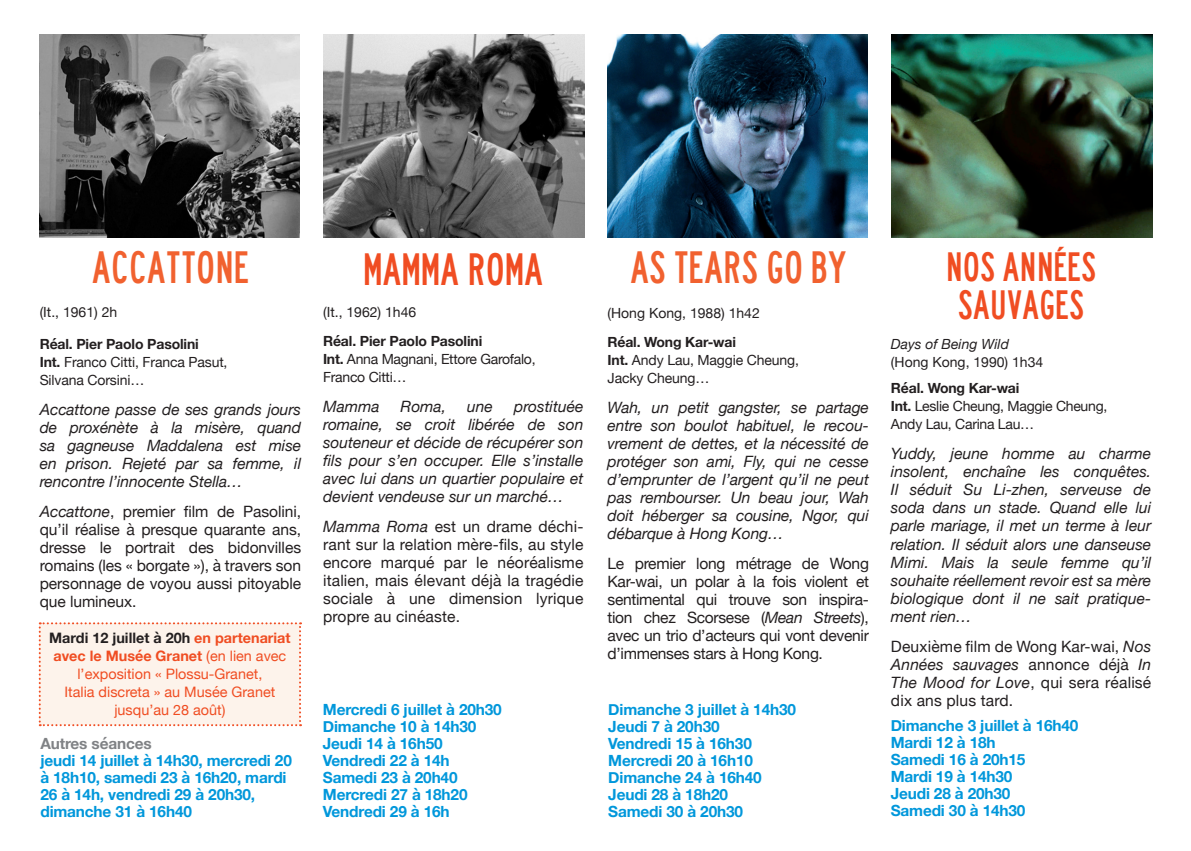
<style>
.page{position:relative;width:1191px;height:851px;background:#fff}
.page>*{position:absolute;margin:0;border:0;box-sizing:border-box;transform-origin:0 0}
.t1{font:42px "lanea";letter-spacing:-.005em;color:#f1612f}
.t2{font:42px "lanea";letter-spacing:-.005em;color:#f04d22}
.t3{font:38px/38px "lanea";letter-spacing:-.005em;color:#f04d22;text-align:center}
.t4{font:italic 15.6px/18px "Helvetica Neue";color:#231f20;text-align:justify}
.t5{font:15.6px/18px "Helvetica Neue";letter-spacing:-.005em;color:#231f20;text-align:justify}
.t6{font:700 15.4px/17px "Helvetica Neue";letter-spacing:-.01em;color:#0097db}
.t7{font:700 15.4px "Helvetica Neue";letter-spacing:-.01em;color:#808285}
.t8{font:14.4px/18px "Helvetica Neue";color:#f04d22;text-align:center}
.t9{font:700 14.4px "Helvetica Neue";color:#231f20}
.t10{font:700 14.4px "Helvetica Neue";color:#f04d22}
.t11{font:14px "Helvetica Neue";letter-spacing:-.01em;color:#231f20}
.t12{font:700 14px "Helvetica Neue";letter-spacing:-.01em;color:#231f20}
.t13{font:italic 14px "Helvetica Neue";color:#231f20}
.s1{font-weight:700}
.s2{font-style:italic}
.s3{color:#f04d22}
.s4{font-weight:400}
</style>
<div class="page">
<div style="left:39px;top:622px;width:262px;height:104px;background:#fdf3eb"></div>
<img style="left:607px;top:34px;width:260px;height:204px">
<img style="left:40px;top:34px;width:260px;height:204px">
<img style="left:891px;top:34px;width:261px;height:204px">
<img style="left:324px;top:34px;width:260px;height:204px">
<p class="t1" style="left:92px;top:242px;width:159px">ACCATTONE</p>
<p class="t1" style="left:630px;top:242px;width:218px">AS TEARS GO BY</p>
<p class="t3" style="left:945px;top:248px;width:152px">NOS ANNÉES<br>SAUVAGES</p>
<p class="t2" style="left:363px;top:244px;width:182px">MAMMA ROMA</p>
<p class="t11" style="left:40px;top:302px;width:79px">(It., 1961) 2h</p>
<p class="t11" style="left:323px;top:302px;width:95px">(It., 1962) 1h46</p>
<p class="t11" style="left:607px;top:303px;width:154px">(Hong Kong, 1988) 1h42</p>
<p class="t12" style="left:40px;top:333px;width:161px">Réal. Pier Paolo Pasolini</p>
<p class="t11" style="left:40px;top:352px;width:189px"><span class="s1">Int.</span> Franco Citti, Franca Pasut,</p>
<p class="t11" style="left:40px;top:370px;width:106px">Silvana Corsini…</p>
<p class="t4" style="left:40px;top:401px;width:263px">Accattone passe de ses grands jours de proxénète à la misère, quand sa gagneuse Maddalena est mise en prison. Rejeté par sa femme, il rencontre l’innocente Stella…</p>
<p class="t5" style="left:40px;top:503px;width:263px"><span class="s2">Accattone</span>, premier film de Pasolini, qu’il réalise à presque quarante ans, dresse le portrait des bidonvilles romains (les « borgate »), à travers son personnage de voyou aussi pitoyable que lumineux.</p>
<p class="t9" style="left:49px;top:626px;width:243px">Mardi 12 juillet à 20h <span class="s3">en partenariat</span></p>
<p class="t10" style="left:53px;top:644px;width:234px">avec le Musée Granet <span class="s4">(en lien avec</span></p>
<p class="t8" style="left:77px;top:665px;width:186px">l’exposition « Plossu-Granet,</p>
<p class="t8" style="left:64px;top:683px;width:212px">Italia discreta » au Musée Granet jusqu’au 28 août)</p>
<p class="t7" style="left:40px;top:731px;width:113px">Autres séances</p>
<p class="t6" style="left:40px;top:752px;width:253px">jeudi 14 juillet à 14h30, mercredi 20 à 18h10, samedi 23 à 16h20, mardi<br>26 à 14h, vendredi 29 à 20h30, dimanche 31 à 16h40</p>
<p class="t12" style="left:323px;top:330px;width:161px">Réal. Pier Paolo Pasolini</p>
<p class="t11" style="left:323px;top:349px;width:214px"><span class="s1">Int.</span> Anna Magnani, Ettore Garofalo,</p>
<p class="t11" style="left:323px;top:367px;width:85px">Franco Citti…</p>
<p class="t4" style="left:323px;top:398px;width:58px">Mamma</p>
<p class="t4" style="left:401px;top:398px;width:47px">Roma,</p>
<p class="t4" style="left:467px;top:398px;width:27px">une</p>
<p class="t4" style="left:323px;top:398px;width:262px;text-indent:191px">prostituée romaine, se croit libérée de son souteneur et décide de récupérer son fils pour s’en occuper. Elle s’installe avec lui dans un quartier populaire et devient vendeuse sur un marché…</p>
<p class="t5" style="left:323px;top:518px;width:262px"><span class="s2">Mamma Roma</span> est un drame déchi&shy;rant sur la relation mère-fils, au style encore marqué par le néoréalisme italien, mais élevant déjà la tragédie sociale à une dimension lyrique propre au cinéaste.</p>
<p class="t6" style="left:323px;top:701px;width:180px">Mercredi 6 juillet à 20h30</p>
<p class="t6" style="left:323px;top:718px;width:155px">Dimanche 10 à 14h30</p>
<p class="t6" style="left:323px;top:735px;width:121px">Jeudi 14 à 16h50</p>
<p class="t6" style="left:323px;top:752px;width:128px">Vendredi 22 à 14h</p>
<p class="t6" style="left:323px;top:769px;width:136px">Samedi 23 à 20h40</p>
<p class="t6" style="left:323px;top:786px;width:146px">Mercredi 27 à 18h20</p>
<p class="t6" style="left:323px;top:803px;width:128px">Vendredi 29 à 16h</p>
<p class="t12" style="left:607px;top:331px;width:130px">Réal. Wong Kar-wai</p>
<p class="t11" style="left:607px;top:350px;width:193px"><span class="s1">Int.</span> Andy Lau, Maggie Cheung,</p>
<p class="t11" style="left:607px;top:368px;width:103px">Jacky Cheung…</p>
<p class="t4" style="left:607px;top:399px;width:263px">Wah, un petit gangster, se partage entre son boulot habituel, le recou&shy;vrement de dettes, et la nécessité de protéger son ami, Fly, qui ne cesse d’emprunter de l’argent qu’il ne peut pas rembourser. Un beau jour, Wah doit héberger sa cousine, Ngor, qui débarque à Hong Kong…</p>
<p class="t5" style="left:607px;top:555px;width:263px">Le premier long métrage de Wong Kar-wai, un polar à la fois violent et sentimental qui trouve son inspira&shy;tion chez Scorsese (<span class="s2">Mean Streets</span>), avec un trio d’acteurs qui vont devenir d’immenses stars à Hong Kong.</p>
<p class="t6" style="left:608px;top:701px;width:189px">Dimanche 3 juillet à 14h30</p>
<p class="t6" style="left:608px;top:718px;width:113px">Jeudi 7 à 20h30</p>
<p class="t6" style="left:608px;top:735px;width:145px">Vendredi 15 à 16h30</p>
<p class="t6" style="left:608px;top:752px;width:146px">Mercredi 20 à 16h10</p>
<p class="t6" style="left:608px;top:769px;width:155px">Dimanche 24 à 16h40</p>
<p class="t6" style="left:608px;top:786px;width:121px">Jeudi 28 à 18h20</p>
<p class="t6" style="left:608px;top:803px;width:136px">Samedi 30 à 20h30</p>
<p class="t13" style="left:891px;top:333px;width:119px">Days of Being Wild</p>
<p class="t11" style="left:891px;top:351px;width:154px">(Hong Kong, 1990) 1h34</p>
<p class="t12" style="left:891px;top:377px;width:130px">Réal. Wong Kar-wai</p>
<p class="t11" style="left:891px;top:396px;width:218px"><span class="s1">Int.</span> Leslie Cheung, Maggie Cheung,</p>
<p class="t11" style="left:891px;top:414px;width:145px">Andy Lau, Carina Lau…</p>
<p class="t4" style="left:891px;top:445px;width:262px">Yuddy, jeune homme au charme insolent, enchaîne les conquêtes.<br>Il séduit Su Li-zhen, serveuse de soda dans un stade. Quand elle lui parle mariage, il met un terme à leur relation. Il séduit alors une danseuse Mimi. Mais la seule femme qu’il souhaite réellement revoir est sa mère biologique dont il ne sait pratique&shy;ment rien…</p>
<p class="t5" style="left:891px;top:637px;width:262px">Deuxième film de Wong Kar-wai, <span class="s2">Nos Années sauvages</span> annonce déjà <span class="s2">In The Mood for Love</span>, qui sera réalisé dix ans plus tard.</p>
<p class="t6" style="left:890px;top:717px;width:189px">Dimanche 3 juillet à 16h40</p>
<p class="t6" style="left:890px;top:734px;width:106px">Mardi 12 à 18h</p>
<p class="t6" style="left:890px;top:751px;width:136px">Samedi 16 à 20h15</p>
<p class="t6" style="left:890px;top:768px;width:123px">Mardi 19 à 14h30</p>
<p class="t6" style="left:890px;top:785px;width:121px">Jeudi 28 à 20h30</p>
<p class="t6" style="left:890px;top:802px;width:136px">Samedi 30 à 14h30</p>
</div>
